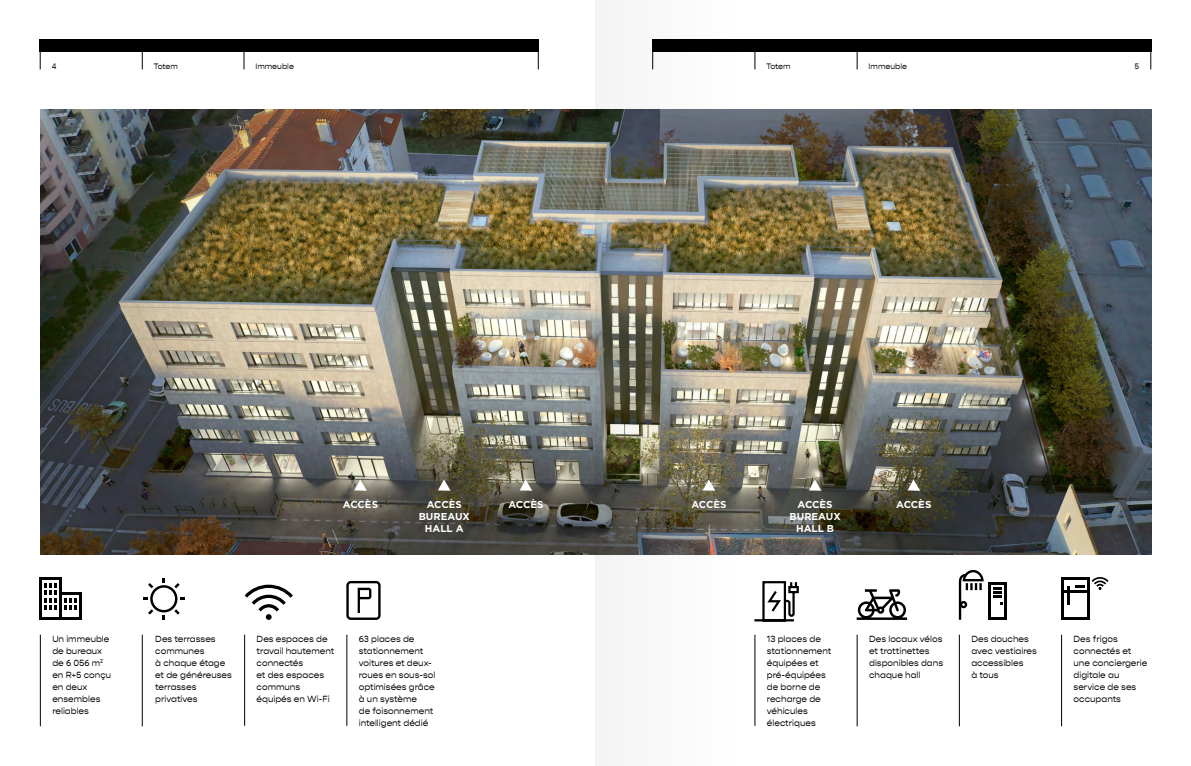
<style>
.page{position:relative;width:1191px;height:766px;background:#fff}
.page>*{position:absolute;margin:0;border:0;box-sizing:border-box;transform-origin:0 0}
.t1{font:700 10px/12px "Gotham";color:#fff;text-align:center}
.t2{font:9px/12px "Gopher";color:#000}
.t3{font:8px "Gopher";color:#000}
</style>
<div class="page">
<div style="left:40px;top:40px;width:499px;height:12px;background:#000"></div>
<svg style="left:40px;top:52px;width:1px;height:17px"></svg>
<svg style="left:538px;top:52px;width:1px;height:17px"></svg>
<svg style="left:243px;top:52px;width:1px;height:17px"></svg>
<svg style="left:142px;top:52px;width:1px;height:17px"></svg>
<div style="left:652px;top:40px;width:499px;height:12px;background:#000"></div>
<svg style="left:1150px;top:52px;width:1px;height:17px"></svg>
<svg style="left:856px;top:52px;width:1px;height:17px"></svg>
<svg style="left:754px;top:52px;width:1px;height:17px"></svg>
<img style="left:40px;top:109px;width:1111px;height:445px">
<hr style="left:40px;top:634px;width:1px;height:92px;background:#000">
<hr style="left:39px;top:577px;width:3px;height:40px;background:#000">
<hr style="left:59px;top:577px;width:3px;height:40px;background:#000">
<hr style="left:79px;top:595px;width:2px;height:22px;background:#000">
<hr style="left:59px;top:592px;width:22px;height:3px;background:#000">
<hr style="left:39px;top:577px;width:23px;height:3px;background:#000">
<hr style="left:39px;top:617px;width:42px;height:2px;background:#000">
<svg style="left:64px;top:598px;width:12px;height:11px"></svg>
<svg style="left:44px;top:583px;width:13px;height:26px"></svg>
<hr style="left:856px;top:634px;width:1px;height:92px;background:#000">
<svg style="left:856px;top:589px;width:51px;height:30px"></svg>
<svg style="left:143px;top:578px;width:42px;height:41px"></svg>
<hr style="left:346px;top:634px;width:1px;height:91px;background:#000">
<svg style="left:346px;top:580px;width:34px;height:39px"></svg>
<hr style="left:142px;top:634px;width:1px;height:92px;background:#000">
<hr style="left:959px;top:634px;width:1px;height:92px;background:#000">
<hr style="left:244px;top:634px;width:1px;height:91px;background:#000">
<hr style="left:754px;top:634px;width:1px;height:91px;background:#000">
<svg style="left:438px;top:479px;width:12px;height:11px"></svg>
<svg style="left:354px;top:479px;width:13px;height:11px"></svg>
<svg style="left:519px;top:479px;width:13px;height:11px"></svg>
<svg style="left:907px;top:479px;width:13px;height:11px"></svg>
<svg style="left:809px;top:479px;width:12px;height:11px"></svg>
<svg style="left:244px;top:584px;width:49px;height:35px"></svg>
<svg style="left:754px;top:581px;width:45px;height:41px"></svg>
<svg style="left:959px;top:570px;width:47px;height:49px"></svg>
<hr style="left:1061px;top:577px;width:2px;height:42px;background:#000">
<hr style="left:1087px;top:577px;width:2px;height:42px;background:#000">
<hr style="left:1061px;top:577px;width:28px;height:2px;background:#000">
<svg style="left:1067px;top:586px;width:2px;height:18px"></svg>
<hr style="left:1061px;top:617px;width:28px;height:2px;background:#000">
<hr style="left:1061px;top:590px;width:28px;height:3px;background:#000">
<svg style="left:1075px;top:577px;width:34px;height:13px"></svg>
<hr style="left:1061px;top:634px;width:1px;height:92px;background:#000">
<img style="left:595px;top:0;width:147px;height:765px">
<p class="t3" style="left:52px;top:62px;width:6px">4</p>
<p class="t3" style="left:154px;top:62px;width:26px">Totem</p>
<p class="t3" style="left:255px;top:62px;width:40px">Immeuble</p>
<p class="t3" style="left:766px;top:62px;width:26px">Totem</p>
<p class="t3" style="left:868px;top:62px;width:40px">Immeuble</p>
<p class="t3" style="left:1134px;top:62px;width:6px">5</p>
<p class="t1" style="left:343px;top:498px;width:37px">ACCÈS</p>
<p class="t1" style="left:508px;top:498px;width:37px">ACCÈS</p>
<p class="t1" style="left:691px;top:498px;width:37px">ACCÈS</p>
<p class="t1" style="left:797px;top:498px;width:37px">ACCÈS</p>
<p class="t1" style="left:896px;top:498px;width:37px">ACCÈS</p>
<p class="t1" style="left:789px;top:510px;width:53px">BUREAUX<br>HALL B</p>
<p class="t1" style="left:419px;top:498px;width:53px">ACCÈS<br>BUREAUX<br>HALL A</p>
<p class="t2" style="left:257px;top:632px;width:79px">Des espaces de travail hautement connectés<br>et des espaces communs équipés en Wi-Fi</p>
<p class="t2" style="left:767px;top:632px;width:66px">13 places de stationnement équipées et pré-équipées de borne de recharge de véhicules électriques</p>
<p class="t2" style="left:52px;top:632px;width:60px">Un immeuble de bureaux de 6 056 m² en R+5 conçu en deux ensembles reliables</p>
<p class="t2" style="left:869px;top:632px;width:76px">Des locaux vélos et trottinettes disponibles dans chaque hall</p>
<p class="t2" style="left:155px;top:632px;width:78px">Des terrasses communes<br>à chaque étage et de généreuses terrasses privatives</p>
<p class="t2" style="left:359px;top:632px;width:78px">63 places de stationnement voitures et deux&shy;roues en sous-sol optimisées grâce à un système<br>de foisonnement intelligent dédié</p>
<p class="t2" style="left:971px;top:632px;width:67px">Des douches avec vestiaires accessibles<br>à tous</p>
<p class="t2" style="left:1073px;top:632px;width:75px">Des frigos connectés et une conciergerie digitale au service de ses occupants</p>
</div>
